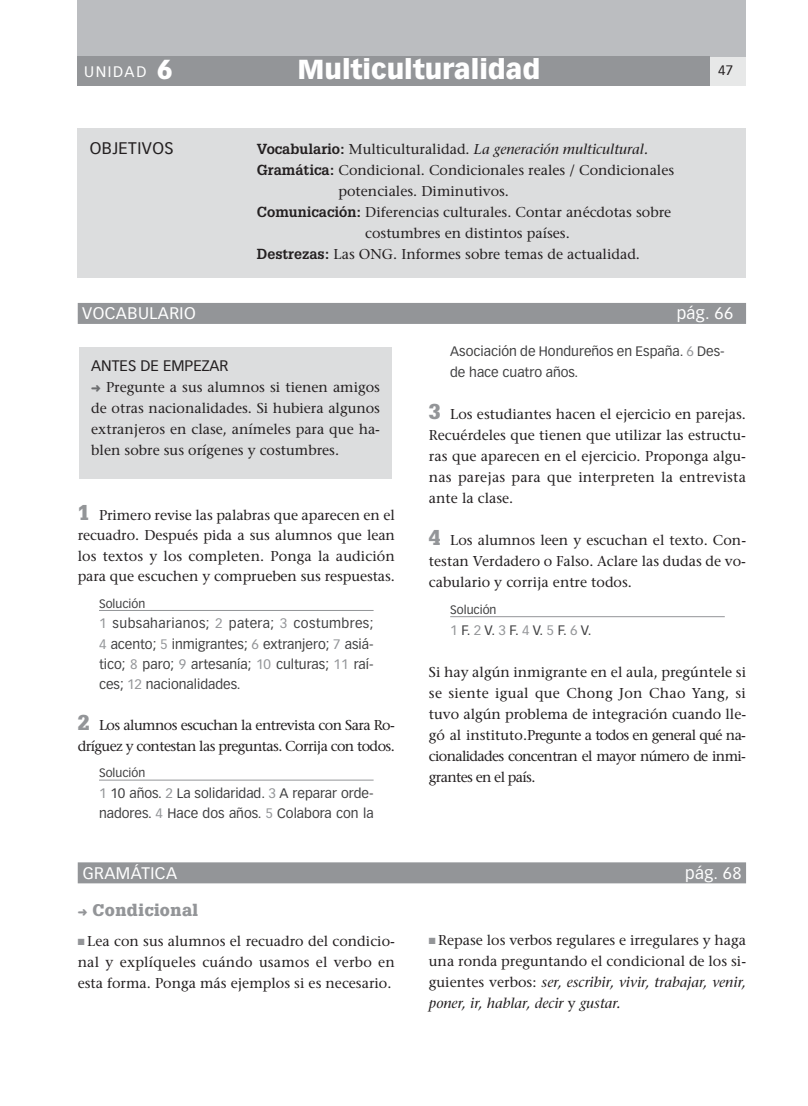
<style>
.page{position:relative;width:808px;height:1106px;background:#fff}
.page>*{position:absolute;margin:0;border:0;box-sizing:border-box;transform-origin:0 0}
.t1{font:900 27px "Vectora LT Std";color:#fff}
.t2{font:16.5px "Vectora LT Std";letter-spacing:.03em;color:#fff}
.t3{font:900 16.5px "Glypha LT Std";letter-spacing:.03em;color:#939598}
.t4{font:16.5px "Vectora LT Std";letter-spacing:.03em;color:#231f20}
.t5{font:15px "Vectora LT Std";color:#231f20}
.t6{font:15px "Vectora LT Std";letter-spacing:.11em;color:#fff}
.t7{font:500 14.25px/21px "Stone Serif Std";color:#231f20;text-align:justify}
.t8{font:500 14.25px/20.4px "Stone Serif Std";letter-spacing:-.04em;color:#231f20}
.t9{font:italic 500 14.25px "Stone Serif Std";color:#231f20}
.t10{font:13.5px/20.4px "Vectora LT Std";color:#404041}
.t11{font:13.5px "Vectora LT Std";color:#231f20}
.t12{font:12px "Vectora LT Std";color:#404041}
.s1{font-weight:900;font-size:27px}
.s2{font-family:"Glypha LT Std";font-weight:700;font-style:normal}
.s3{font-style:normal}
.s4{font-family:"Glypha LT Std";font-weight:700}
.s5{font-family:"Glypha LT Std";font-weight:900;font-size:21px;color:#939598}
.s6{color:#939598}
.s7{font-style:italic}
</style>
<div class="page">
<div style="left:78px;top:129px;width:667px;height:149px;background:#dcddde"></div>
<div style="left:78px;top:303px;width:667px;height:21px;background:#939598"></div>
<div style="left:78px;top:0;width:667px;height:86px;background:#bbbdc0"></div>
<div style="left:78px;top:57px;width:667px;height:29px;background:#e7e8e8"></div>
<div style="left:78px;top:57px;width:631px;height:29px;background:#939598"></div>
<hr style="left:99px;top:610px;width:274px;height:1px;background:#939598">
<hr style="left:99px;top:780px;width:274px;height:1px;background:#939598">
<hr style="left:450px;top:616px;width:274px;height:1px;background:#939598">
<div style="left:79px;top:347px;width:313px;height:132px;background:#dcddde"></div>
<div style="left:78px;top:862px;width:667px;height:21px;background:#939598"></div>
<p class="t6" style="left:84px;top:65px;width:90px">UNIDAD <span class="s1">6</span></p>
<h1 class="t1" style="left:297px;top:56px;width:244px">Multiculturalidad</h1>
<p class="t11" style="left:717px;top:63px;width:17px">47</p>
<p class="t4" style="left:90px;top:140px;width:85px">OBJETIVOS</p>
<p class="t9" style="left:257px;top:142px;width:392px"><span class="s2">Vocabulario:</span> <span class="s3">Multiculturalidad.</span> La generación multicultural.</p>
<p class="t7" style="left:257px;top:160px;width:418px"><span class="s4">Gramática:</span> Condicional. Condicionales reales / Condicionales</p>
<p class="t7" style="left:338px;top:181px;width:172px">potenciales. Diminutivos.</p>
<p class="t7" style="left:257px;top:202px;width:415px"><span class="s4">Comunicación:</span> Diferencias culturales. Contar anécdotas sobre</p>
<p class="t7" style="left:365px;top:223px;width:206px">costumbres en distintos países.</p>
<p class="t7" style="left:257px;top:244px;width:384px"><span class="s4">Destrezas:</span> Las ONG. Informes sobre temas de actualidad.</p>
<p class="t2" style="left:82px;top:305px;width:115px">VOCABULARIO</p>
<p class="t2" style="left:676px;top:305px;width:58px">pág. 66</p>
<p class="t5" style="left:91px;top:358px;width:139px">ANTES DE EMPEZAR</p>
<p class="t7" style="left:91px;top:377px;width:290px;text-indent:15px">Pregunte a sus alumnos si tienen amigos de otras nacionalidades. Si hubiera algunos extranjeros en clase, anímeles para que ha&shy;blen sobre sus orígenes y costumbres.</p>
<p class="t7" style="left:78px;top:505px;width:318px;line-height:20.4px"><span class="s5">1</span> Primero revise las palabras que aparecen en el recuadro. Después pida a sus alumnos que lean los textos y los completen. Ponga la audición para que escuchen y comprueben sus respuestas.</p>
<p class="t12" style="left:99px;top:597px;width:48px">Solución</p>
<p class="t10" style="left:99px;top:614px;width:276px;text-align:justify"><span class="s6">1</span> subsaharianos; <span class="s6">2</span> patera; <span class="s6">3</span> costumbres; <span class="s6">4</span> acento; <span class="s6">5</span> inmigrantes; <span class="s6">6</span> extranjero; <span class="s6">7</span> asiá&shy;tico; <span class="s6">8</span> paro; <span class="s6">9</span> artesanía; <span class="s6">10</span> culturas; <span class="s6">11</span> raí&shy;ces; <span class="s6">12</span> nacionalidades.</p>
<p class="t8" style="left:78px;top:715px;width:318px"><span class="s5">2</span> Los alumnos escuchan la entrevista con Sara Ro&shy;dríguez y contestan las preguntas. Corrija con todos.</p>
<p class="t12" style="left:99px;top:767px;width:48px">Solución</p>
<p class="t10" style="left:99px;top:783px;width:276px"><span class="s6">1</span> 10 años. <span class="s6">2</span> La solidaridad. <span class="s6">3</span> A reparar orde&shy;nadores. <span class="s6">4</span> Hace dos años. <span class="s6">5</span> Colabora con la</p>
<p class="t10" style="left:450px;top:342px;width:276px">Asociación de Hondureños en España. <span class="s6">6</span> Des&shy;de hace cuatro años.</p>
<p class="t7" style="left:428px;top:404px;width:318px"><span class="s5">3</span> Los estudiantes hacen el ejercicio en parejas.<br>Recuérdeles que tienen que utilizar las estructu&shy;ras que aparecen en el ejercicio. Proponga algu&shy;nas parejas para que interpreten la entrevista ante la clase.</p>
<p class="t7" style="left:428px;top:530px;width:318px"><span class="s5">4</span> Los alumnos leen y escuchan el texto. Con&shy;testan Verdadero o Falso. Aclare las dudas de vo&shy;cabulario y corrija entre todos.</p>
<p class="t12" style="left:450px;top:604px;width:48px">Solución</p>
<p class="t10" style="left:450px;top:621px;width:143px"><span class="s6">1</span> F. <span class="s6">2</span> V. <span class="s6">3</span> F. <span class="s6">4</span> V. <span class="s6">5</span> F. <span class="s6">6</span> V.</p>
<p class="t7" style="left:428px;top:662px;width:318px">Si hay algún inmigrante en el aula, pregúntele si se siente igual que Chong Jon Chao Yang, si tuvo algún problema de integración cuando lle&shy;gó al instituto.Pregunte a todos en general qué na&shy;cionalidades concentran el mayor número de inmi&shy;grantes en el país.</p>
<p class="t2" style="left:83px;top:864px;width:96px">GRAMÁTICA</p>
<p class="t2" style="left:684px;top:864px;width:58px">pág. 68</p>
<p class="t3" style="left:92px;top:904px;width:107px">Condicional</p>
<p class="t7" style="left:78px;top:931px;width:318px;text-indent:10px">Lea con sus alumnos el recuadro del condicio&shy;nal y explíqueles cuándo usamos el verbo en esta forma. Ponga más ejemplos si es necesario.</p>
<p class="t7" style="left:428px;top:930px;width:318px;text-indent:9px">Repase los verbos regulares e irregulares y haga una ronda preguntando el condicional de los si&shy;guientes verbos: <span class="s7">ser, escribir, vivir, trabajar, venir, poner, ir, hablar, decir</span> y <span class="s7">gustar.</span></p>
</div>
